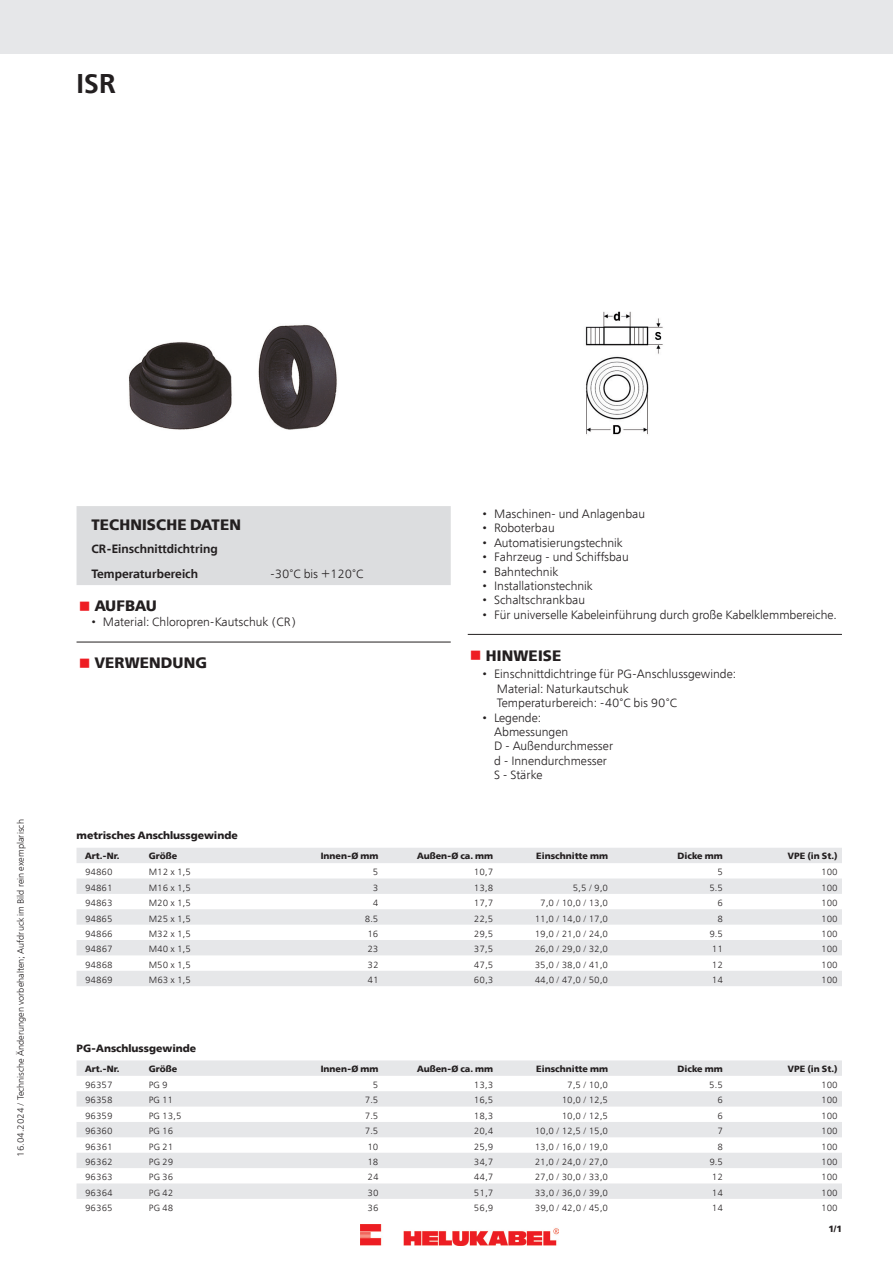
<style>
.page{position:relative;width:893px;height:1263px;background:#fff}
.page>*{position:absolute;margin:0;border:0;box-sizing:border-box;transform-origin:0 0}
.t1{font:600 27px "Free Set";color:#231f20}
.t2{font:700 15px "Free Set";letter-spacing:.01em;color:#231f20}
.t3{font:300 12px/14.4px "Free Set";color:#231f20}
.t4{font:600 12px/24.8px "Free Set";color:#231f20}
.t5{font:700 10.5px "Free Set";color:#231f20}
.t6{font:300 9px "Free Set";color:#231f20}
.t7{font:700 9px "Free Set";color:#231f20}
.s1{color:#ee1d23}
</style>
<div class="page">
<div style="left:77px;top:506px;width:374px;height:79px;background:#dcdddf"></div>
<hr style="left:77px;top:642px;width:374px;height:1px;background:#231f20">
<hr style="left:468px;top:634px;width:374px;height:1px;background:#231f20">
<svg style="left:77px;top:848px;width:765px;height:138px;fill:#e6e7e9"></svg>
<svg style="left:77px;top:1060px;width:765px;height:139px;fill:#e6e7e9"></svg>
<div style="left:0;top:0;width:893px;height:53px;background:#e6e7e9"></div>
<img style="left:129px;top:311px;width:534px;height:124px">
<img style="left:360px;top:1225px;width:198px;height:21px">
<h1 class="t1" style="left:77px;top:66px;width:41px">ISR</h1>
<p class="t6" style="left:15px;top:1157px;width:339px;rotate:-90deg">16.04.2024 / Technische Änderungen vorbehalten; Aufdruck im Bild rein exemplarisch</p>
<h2 class="t2" style="left:91px;top:515px;width:151px">TECHNISCHE DATEN</h2>
<h3 class="t4" style="left:91px;top:537px;width:128px">CR-Einschnittdichtring<br>Temperaturbereich</h3>
<h3 class="t3" style="left:270px;top:567px;width:95px">-30°C bis +120°C</h3>
<h2 class="t2" style="left:79px;top:596px;width:80px"><span class="s1">■</span> AUFBAU</h2>
<h3 class="t3" style="left:91px;top:615px;width:206px">• Material: Chloropren-Kautschuk (CR)</h3>
<h2 class="t2" style="left:79px;top:653px;width:130px"><span class="s1">■</span> VERWENDUNG</h2>
<h3 class="t3" style="left:483px;top:506px;width:164px">• Maschinen- und Anlagenbau</h3>
<h3 class="t3" style="left:483px;top:521px;width:74px">• Roboterbau</h3>
<h3 class="t3" style="left:483px;top:535px;width:142px">• Automatisierungstechnik</h3>
<h3 class="t3" style="left:483px;top:550px;width:148px">• Fahrzeug - und Schiffsbau</h3>
<h3 class="t3" style="left:483px;top:564px;width:77px">• Bahntechnik</h3>
<h3 class="t3" style="left:483px;top:578px;width:112px">• Installationstechnik</h3>
<h3 class="t3" style="left:483px;top:593px;width:104px">• Schaltschrankbau</h3>
<h3 class="t3" style="left:483px;top:607px;width:356px">• Für universelle Kabeleinführung durch große Kabelklemmbereiche.</h3>
<h2 class="t2" style="left:470px;top:646px;width:93px"><span class="s1">■</span> HINWEISE</h2>
<h3 class="t3" style="left:497px;top:667px;width:241px;text-indent:-14px">• Einschnittdichtringe für PG-Anschlussgewinde:<br>Material: Naturkautschuk<br>Temperaturbereich: -40°C bis 90°C</h3>
<h3 class="t3" style="left:494px;top:710px;width:121px;text-indent:-11px">• Legende:<br>Abmessungen<br>D - Außendurchmesser d - Innendurchmesser<br>S - Stärke</h3>
<p class="t5" style="left:77px;top:829px;width:163px">metrisches Anschlussgewinde</p>
<p class="t7" style="left:85px;top:850px;width:36px">Art.-Nr.</p>
<p class="t7" style="left:149px;top:850px;width:30px">Größe</p>
<p class="t7" style="left:321px;top:850px;width:59px">Innen-Ø mm</p>
<p class="t7" style="left:417px;top:850px;width:78px">Außen-Ø ca. mm</p>
<p class="t7" style="left:536px;top:850px;width:73px">Einschnitte mm</p>
<p class="t7" style="left:677px;top:850px;width:47px">Dicke mm</p>
<p class="t7" style="left:788px;top:850px;width:51px">VPE (in St.)</p>
<p class="t6" style="left:85px;top:867px;width:29px">94860</p>
<p class="t6" style="left:149px;top:867px;width:44px">M12 x 1,5</p>
<p class="t6" style="left:373px;top:867px;width:7px">5</p>
<p class="t6" style="left:474px;top:867px;width:21px">10,7</p>
<p class="t6" style="left:717px;top:867px;width:7px">5</p>
<p class="t6" style="left:821px;top:867px;width:18px">100</p>
<p class="t6" style="left:85px;top:882px;width:29px">94861</p>
<p class="t6" style="left:149px;top:882px;width:44px">M16 x 1,5</p>
<p class="t6" style="left:373px;top:882px;width:7px">3</p>
<p class="t6" style="left:474px;top:882px;width:21px">13,8</p>
<p class="t6" style="left:573px;top:882px;width:37px">5,5 / 9,0</p>
<p class="t6" style="left:709px;top:882px;width:15px">5.5</p>
<p class="t6" style="left:821px;top:882px;width:18px">100</p>
<p class="t6" style="left:85px;top:897px;width:29px">94863</p>
<p class="t6" style="left:149px;top:897px;width:44px">M20 x 1,5</p>
<p class="t6" style="left:373px;top:897px;width:7px">4</p>
<p class="t6" style="left:474px;top:897px;width:21px">17,7</p>
<p class="t6" style="left:540px;top:897px;width:69px">7,0 / 10,0 / 13,0</p>
<p class="t6" style="left:717px;top:897px;width:7px">6</p>
<p class="t6" style="left:821px;top:897px;width:18px">100</p>
<p class="t6" style="left:85px;top:913px;width:29px">94865</p>
<p class="t6" style="left:149px;top:913px;width:44px">M25 x 1,5</p>
<p class="t6" style="left:365px;top:913px;width:15px">8.5</p>
<p class="t6" style="left:474px;top:913px;width:21px">22,5</p>
<p class="t6" style="left:535px;top:913px;width:75px">11,0 / 14,0 / 17,0</p>
<p class="t6" style="left:717px;top:913px;width:7px">8</p>
<p class="t6" style="left:821px;top:913px;width:18px">100</p>
<p class="t6" style="left:85px;top:928px;width:29px">94866</p>
<p class="t6" style="left:149px;top:928px;width:44px">M32 x 1,5</p>
<p class="t6" style="left:367px;top:928px;width:13px">16</p>
<p class="t6" style="left:474px;top:928px;width:21px">29,5</p>
<p class="t6" style="left:535px;top:928px;width:75px">19,0 / 21,0 / 24,0</p>
<p class="t6" style="left:709px;top:928px;width:15px">9.5</p>
<p class="t6" style="left:821px;top:928px;width:18px">100</p>
<p class="t6" style="left:85px;top:943px;width:29px">94867</p>
<p class="t6" style="left:149px;top:943px;width:44px">M40 x 1,5</p>
<p class="t6" style="left:367px;top:943px;width:13px">23</p>
<p class="t6" style="left:474px;top:943px;width:21px">37,5</p>
<p class="t6" style="left:535px;top:943px;width:75px">26,0 / 29,0 / 32,0</p>
<p class="t6" style="left:712px;top:943px;width:13px">11</p>
<p class="t6" style="left:821px;top:943px;width:18px">100</p>
<p class="t6" style="left:85px;top:959px;width:29px">94868</p>
<p class="t6" style="left:149px;top:959px;width:44px">M50 x 1,5</p>
<p class="t6" style="left:367px;top:959px;width:13px">32</p>
<p class="t6" style="left:474px;top:959px;width:21px">47,5</p>
<p class="t6" style="left:535px;top:959px;width:75px">35,0 / 38,0 / 41,0</p>
<p class="t6" style="left:712px;top:959px;width:13px">12</p>
<p class="t6" style="left:821px;top:959px;width:18px">100</p>
<p class="t6" style="left:85px;top:974px;width:29px">94869</p>
<p class="t6" style="left:149px;top:974px;width:44px">M63 x 1,5</p>
<p class="t6" style="left:367px;top:974px;width:13px">41</p>
<p class="t6" style="left:474px;top:974px;width:21px">60,3</p>
<p class="t6" style="left:535px;top:974px;width:75px">44,0 / 47,0 / 50,0</p>
<p class="t6" style="left:712px;top:974px;width:13px">14</p>
<p class="t6" style="left:821px;top:974px;width:18px">100</p>
<p class="t5" style="left:77px;top:1041px;width:121px">PG-Anschlussgewinde</p>
<p class="t7" style="left:85px;top:1063px;width:36px">Art.-Nr.</p>
<p class="t7" style="left:149px;top:1063px;width:30px">Größe</p>
<p class="t7" style="left:321px;top:1063px;width:59px">Innen-Ø mm</p>
<p class="t7" style="left:417px;top:1063px;width:78px">Außen-Ø ca. mm</p>
<p class="t7" style="left:536px;top:1063px;width:73px">Einschnitte mm</p>
<p class="t7" style="left:677px;top:1063px;width:47px">Dicke mm</p>
<p class="t7" style="left:788px;top:1063px;width:51px">VPE (in St.)</p>
<p class="t6" style="left:85px;top:1079px;width:29px">96357</p>
<p class="t6" style="left:149px;top:1079px;width:20px">PG 9</p>
<p class="t6" style="left:373px;top:1079px;width:7px">5</p>
<p class="t6" style="left:474px;top:1079px;width:21px">13,3</p>
<p class="t6" style="left:567px;top:1079px;width:42px">7,5 / 10,0</p>
<p class="t6" style="left:709px;top:1079px;width:15px">5.5</p>
<p class="t6" style="left:821px;top:1079px;width:18px">100</p>
<p class="t6" style="left:85px;top:1095px;width:29px">96358</p>
<p class="t6" style="left:149px;top:1095px;width:26px">PG 11</p>
<p class="t6" style="left:365px;top:1095px;width:15px">7.5</p>
<p class="t6" style="left:474px;top:1095px;width:21px">16,5</p>
<p class="t6" style="left:562px;top:1095px;width:48px">10,0 / 12,5</p>
<p class="t6" style="left:717px;top:1095px;width:7px">6</p>
<p class="t6" style="left:821px;top:1095px;width:18px">100</p>
<p class="t6" style="left:85px;top:1110px;width:29px">96359</p>
<p class="t6" style="left:149px;top:1110px;width:34px">PG 13,5</p>
<p class="t6" style="left:365px;top:1110px;width:15px">7.5</p>
<p class="t6" style="left:474px;top:1110px;width:21px">18,3</p>
<p class="t6" style="left:562px;top:1110px;width:48px">10,0 / 12,5</p>
<p class="t6" style="left:717px;top:1110px;width:7px">6</p>
<p class="t6" style="left:821px;top:1110px;width:18px">100</p>
<p class="t6" style="left:85px;top:1125px;width:29px">96360</p>
<p class="t6" style="left:149px;top:1125px;width:26px">PG 16</p>
<p class="t6" style="left:365px;top:1125px;width:15px">7.5</p>
<p class="t6" style="left:474px;top:1125px;width:21px">20,4</p>
<p class="t6" style="left:535px;top:1125px;width:75px">10,0 / 12,5 / 15,0</p>
<p class="t6" style="left:717px;top:1125px;width:7px">7</p>
<p class="t6" style="left:821px;top:1125px;width:18px">100</p>
<p class="t6" style="left:85px;top:1141px;width:29px">96361</p>
<p class="t6" style="left:149px;top:1141px;width:26px">PG 21</p>
<p class="t6" style="left:367px;top:1141px;width:13px">10</p>
<p class="t6" style="left:474px;top:1141px;width:21px">25,9</p>
<p class="t6" style="left:535px;top:1141px;width:75px">13,0 / 16,0 / 19,0</p>
<p class="t6" style="left:717px;top:1141px;width:7px">8</p>
<p class="t6" style="left:821px;top:1141px;width:18px">100</p>
<p class="t6" style="left:85px;top:1156px;width:29px">96362</p>
<p class="t6" style="left:149px;top:1156px;width:26px">PG 29</p>
<p class="t6" style="left:367px;top:1156px;width:13px">18</p>
<p class="t6" style="left:474px;top:1156px;width:21px">34,7</p>
<p class="t6" style="left:535px;top:1156px;width:75px">21,0 / 24,0 / 27,0</p>
<p class="t6" style="left:709px;top:1156px;width:15px">9.5</p>
<p class="t6" style="left:821px;top:1156px;width:18px">100</p>
<p class="t6" style="left:85px;top:1172px;width:29px">96363</p>
<p class="t6" style="left:149px;top:1172px;width:26px">PG 36</p>
<p class="t6" style="left:367px;top:1172px;width:13px">24</p>
<p class="t6" style="left:474px;top:1172px;width:21px">44,7</p>
<p class="t6" style="left:535px;top:1172px;width:75px">27,0 / 30,0 / 33,0</p>
<p class="t6" style="left:712px;top:1172px;width:13px">12</p>
<p class="t6" style="left:821px;top:1172px;width:18px">100</p>
<p class="t6" style="left:85px;top:1187px;width:29px">96364</p>
<p class="t6" style="left:149px;top:1187px;width:26px">PG 42</p>
<p class="t6" style="left:367px;top:1187px;width:13px">30</p>
<p class="t6" style="left:474px;top:1187px;width:21px">51,7</p>
<p class="t6" style="left:535px;top:1187px;width:75px">33,0 / 36,0 / 39,0</p>
<p class="t6" style="left:712px;top:1187px;width:13px">14</p>
<p class="t6" style="left:821px;top:1187px;width:18px">100</p>
<p class="t6" style="left:85px;top:1202px;width:29px">96365</p>
<p class="t6" style="left:149px;top:1202px;width:26px">PG 48</p>
<p class="t6" style="left:367px;top:1202px;width:13px">36</p>
<p class="t6" style="left:474px;top:1202px;width:21px">56,9</p>
<p class="t6" style="left:535px;top:1202px;width:75px">39,0 / 42,0 / 45,0</p>
<p class="t6" style="left:712px;top:1202px;width:13px">14</p>
<p class="t6" style="left:821px;top:1202px;width:18px">100</p>
<p class="t7" style="left:828px;top:1223px;width:15px">1/1</p>
</div>
